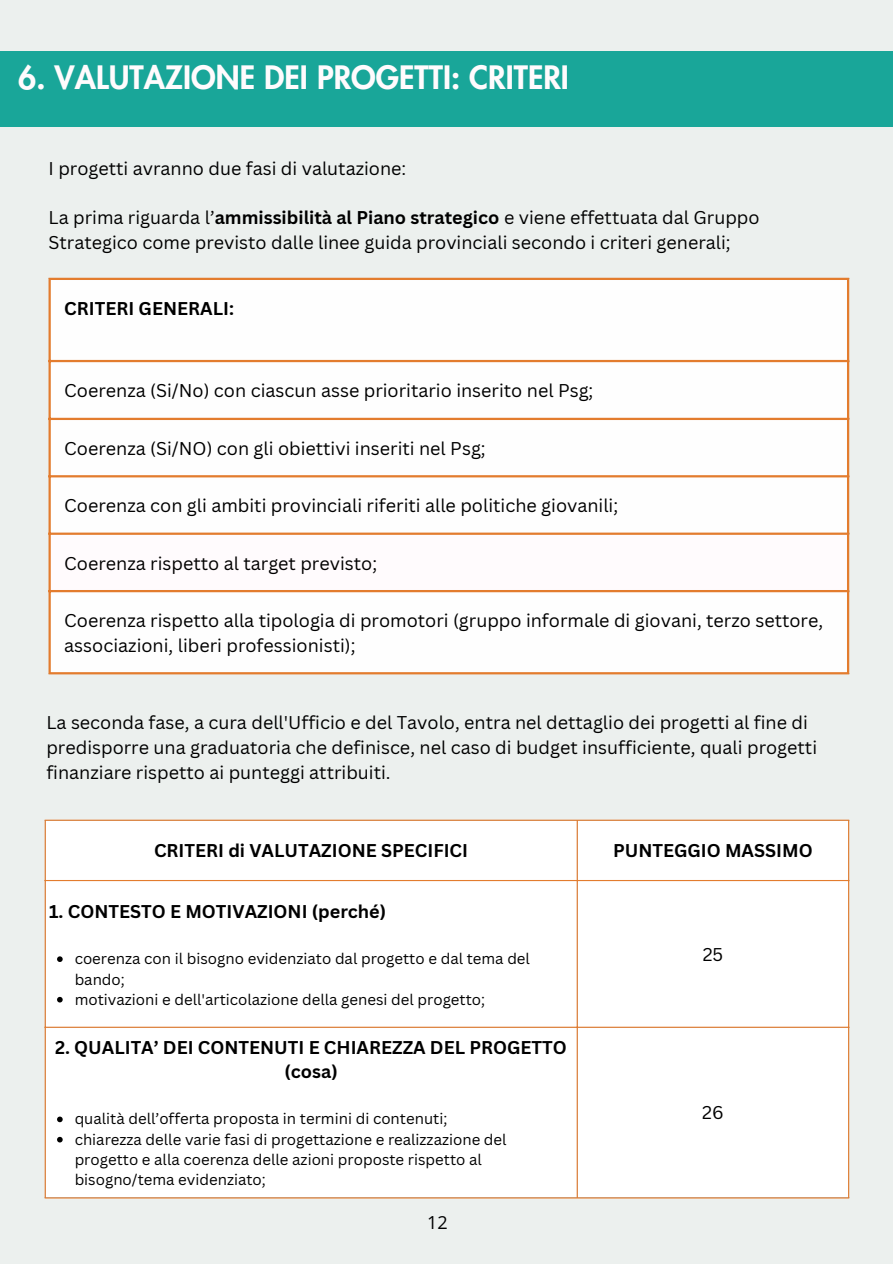
<style>
.page{position:relative;width:893px;height:1264px;background:#fff}
.page>*{position:absolute;margin:0;border:0;box-sizing:border-box;transform-origin:0 0}
.t1{font:800 31.5px "Futura LT Pro";color:#fffbfd}
.t2{font:18px/24.8px "Canva Sans";color:#000}
.t3{font:700 18px/24.8px "Canva Sans";color:#000;text-align:center}
.t4{font:18px "Open Sans";color:#000}
.t5{font:15px/20.2px "Canva Sans";color:#000}
.s1{font-weight:700}
</style>
<div class="page">
<div style="left:0;top:0;width:892px;height:1263px;background:#ecf0ee"></div>
<div style="left:0;top:52px;width:892px;height:75px;background:#19a699"></div>
<div style="left:51px;top:280px;width:795px;height:392px;background:#fefefe"></div>
<div style="left:49px;top:533px;width:799px;height:58px;background:#fffbfd"></div>
<hr style="left:49px;top:280px;width:2px;height:392px;background:#e37c2e">
<hr style="left:846px;top:280px;width:3px;height:392px;background:#e37c2e">
<hr style="left:49px;top:278px;width:800px;height:2px;background:#e37c2e">
<hr style="left:49px;top:360px;width:800px;height:2px;background:#e37c2e">
<hr style="left:49px;top:418px;width:800px;height:2px;background:#e37c2e">
<hr style="left:49px;top:475px;width:800px;height:2px;background:#e37c2e">
<hr style="left:49px;top:532px;width:800px;height:3px;background:#e37c2e">
<hr style="left:49px;top:590px;width:800px;height:2px;background:#e37c2e">
<hr style="left:49px;top:672px;width:800px;height:2px;background:#e37c2e">
<div style="left:46px;top:820px;width:802px;height:377px;background:#fff"></div>
<svg style="left:57px;top:956px;width:6px;height:6px"></svg>
<svg style="left:57px;top:996px;width:6px;height:6px"></svg>
<svg style="left:57px;top:1116px;width:6px;height:6px"></svg>
<svg style="left:57px;top:1136px;width:6px;height:6px"></svg>
<hr style="left:45px;top:820px;width:1px;height:377px;background:#e37c2e">
<hr style="left:576px;top:820px;width:1px;height:377px;background:#e37c2e">
<hr style="left:848px;top:820px;width:1px;height:377px;background:#e37c2e">
<hr style="left:45px;top:819px;width:804px;height:1px;background:#e37c2e">
<hr style="left:45px;top:880px;width:804px;height:1px;background:#e37c2e">
<hr style="left:45px;top:1026px;width:804px;height:1px;background:#e37c2e">
<hr style="left:45px;top:1197px;width:804px;height:1px;background:#e37c2e">
<h1 class="t1" style="left:18px;top:63px;width:552px">6. VALUTAZIONE DEI PROGETTI: CRITERI</h1>
<p class="t2" style="left:49px;top:155px;width:359px">I progetti avranno due fasi di valutazione:</p>
<p class="t2" style="left:49px;top:205px;width:712px">La prima riguarda l’<span class="s1">ammissibilità al Piano strategico</span> e viene effettuata dal Gruppo<br>Strategico come previsto dalle linee guida provinciali secondo i criteri generali;</p>
<p class="t3" style="left:64px;top:295px;width:171px">CRITERI GENERALI:</p>
<p class="t2" style="left:64px;top:378px;width:530px">Coerenza (Si/No) con ciascun asse prioritario inserito nel Psg;</p>
<p class="t2" style="left:64px;top:435px;width:423px">Coerenza (Si/NO) con gli obiettivi inseriti nel Psg;</p>
<p class="t2" style="left:64px;top:493px;width:555px">Coerenza con gli ambiti provinciali riferiti alle politiche giovanili;</p>
<p class="t2" style="left:64px;top:550px;width:314px">Coerenza rispetto al target previsto;</p>
<p class="t2" style="left:64px;top:607px;width:760px">Coerenza rispetto alla tipologia di promotori (gruppo informale di giovani, terzo settore, associazioni, liberi professionisti);</p>
<p class="t2" style="left:46px;top:709px;width:772px">La seconda fase, a cura dell'Ufficio e del Tavolo, entra nel dettaglio dei progetti al fine di predisporre una graduatoria che definisce, nel caso di budget insufficiente, quali progetti finanziare rispetto ai punteggi attribuiti.</p>
<p class="t3" style="left:154px;top:837px;width:315px">CRITERI di VALUTAZIONE SPECIFICI</p>
<p class="t3" style="left:613px;top:837px;width:201px">PUNTEGGIO MASSIMO</p>
<p class="t3" style="left:49px;top:898px;width:338px">1. CONTESTO E MOTIVAZIONI (perché)</p>
<p class="t5" style="left:75px;top:948px;width:457px">coerenza con il bisogno evidenziato dal progetto e dal tema del bando;<br>motivazioni e dell'articolazione della genesi del progetto;</p>
<p class="t2" style="left:702px;top:941px;width:22px">25</p>
<p class="t3" style="left:55px;top:1034px;width:513px">2. QUALITA’ DEI CONTENUTI E CHIAREZZA DEL PROGETTO (cosa)</p>
<p class="t5" style="left:75px;top:1108px;width:433px">qualità dell’offerta proposta in termini di contenuti; chiarezza delle varie fasi di progettazione e realizzazione del progetto e alla coerenza delle azioni proposte rispetto al bisogno/tema evidenziato;</p>
<p class="t2" style="left:702px;top:1099px;width:23px">26</p>
<p class="t4" style="left:427px;top:1209px;width:22px">12</p>
</div>
